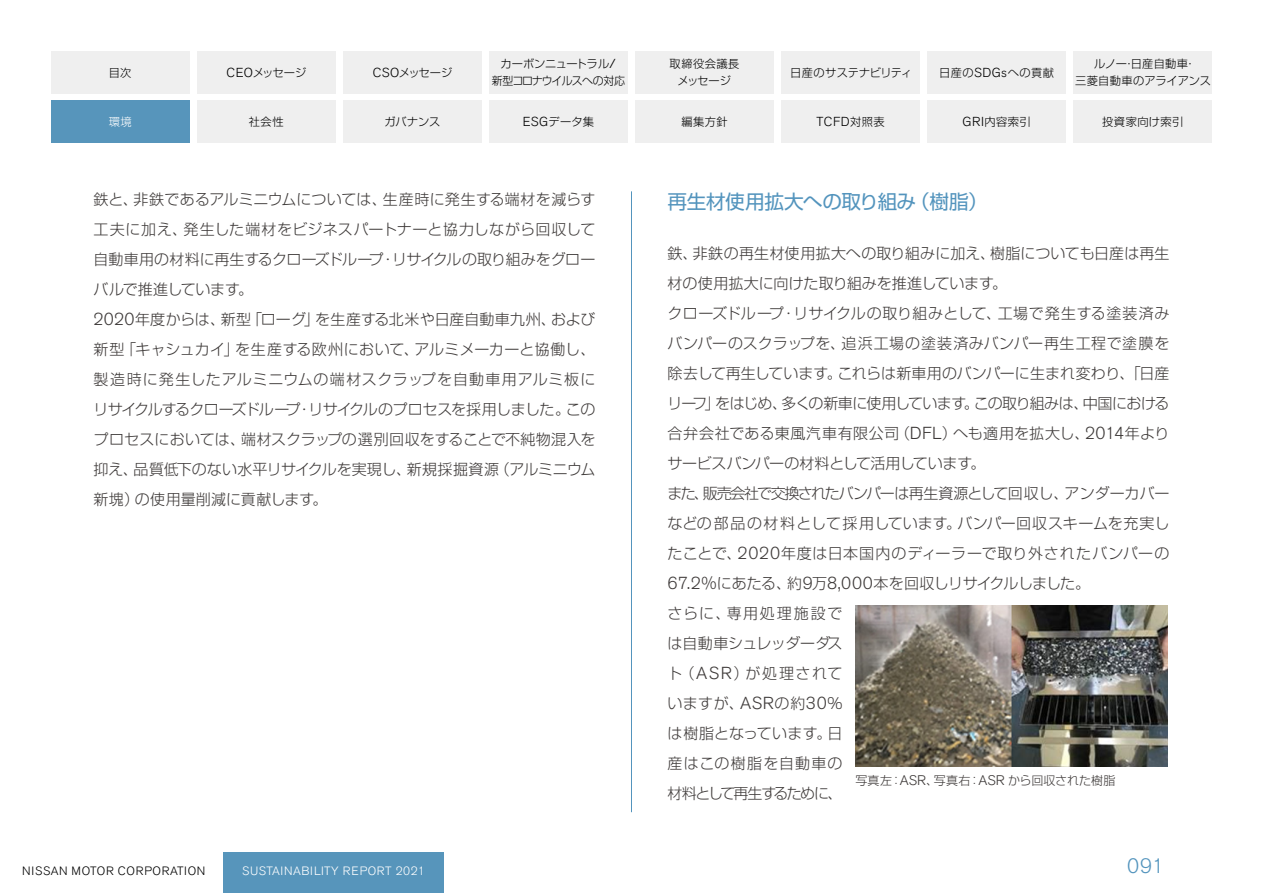
<style>
.page{position:relative;width:1263px;height:893px;background:#fff}
.page>*{position:absolute;margin:0;border:0;box-sizing:border-box;transform-origin:0 0}
.t1{font:300 20.7px "Nissan Pro";color:#5394bd}
.t2{font:19.5px "Shin Go Pro";letter-spacing:-.03em;color:#5394bd}
.t3{font:300 17.25px "Nissan Pro";letter-spacing:.03em;color:#3e3a39}
.t4{font:300 15px/30px "Shin Go Pro";letter-spacing:.005em;color:#3e3a39}
.t5{font:300 15px/30px "Shin Go Pro";letter-spacing:.05em;color:#3e3a39}
.t6{font:300 15px/30px "Shin Go Pro";letter-spacing:-.04em;color:#3e3a39}
.t7{font:300 15px "Shin Go Pro";letter-spacing:.055em;color:#3e3a39}
.t8{font:300 15px "Shin Go Pro";letter-spacing:-.075em;color:#3e3a39}
.t9{font:300 15px "Shin Go Pro";letter-spacing:.045em;color:#3e3a39}
.t10{font:300 15px "Shin Go Pro";letter-spacing:-.035em;color:#3e3a39}
.t11{font:300 15px "Shin Go Pro";letter-spacing:-.055em;color:#3e3a39}
.t12{font:300 15px "Shin Go Pro";letter-spacing:-.03em;color:#3e3a39}
.t13{font:300 15px "Shin Go Pro";letter-spacing:-.1em;color:#3e3a39}
.t14{font:300 15px "Shin Go Pro";letter-spacing:.04em;color:#3e3a39}
.t15{font:300 15px "Shin Go Pro";letter-spacing:-.02em;color:#3e3a39}
.t16{font:300 15px "Shin Go Pro";letter-spacing:-.025em;color:#3e3a39}
.t17{font:300 15px "Shin Go Pro";letter-spacing:-.05em;color:#3e3a39}
.t18{font:300 15px "Shin Go Pro";letter-spacing:.125em;color:#3e3a39}
.t19{font:300 13.8px "Nissan Pro";letter-spacing:.005em;color:#3e3a39}
.t20{font:300 12.9px "Nissan Pro";color:#000}
.t21{font:300 12px "Nissan Pro";letter-spacing:.04em;color:#fff}
.t22{font:300 12px "Nissan Pro";letter-spacing:.06em;color:#000}
.t23{font:300 12px "Shin Go Pro";letter-spacing:.01em;color:#3e3a39}
.t24{font:300 11.25px "Shin Go Pro";letter-spacing:.01em;color:#000}
.t25{font:300 11.25px/16.5px "Shin Go Pro";letter-spacing:-.055em;color:#000}
.t26{font:300 11.25px/16.5px "Shin Go Pro";letter-spacing:.04em;color:#000;text-align:center}
.t27{font:300 11.25px "Shin Go Pro";color:#fff}
.s1{font-family:"Nissan Pro";font-size:12.9px}
.s2{font-family:"Shin Go Pro";font-size:11.25px}
.s3{font-family:"Nissan Pro";font-size:17.25px}
.s4{font-family:"Shin Go Pro";font-size:15px}
</style>
<div class="page">
<div style="left:223px;top:852px;width:220px;height:41px;background:#5795bb"></div>
<hr style="left:631px;top:191px;width:1px;height:621px;background:#5394bd">
<div style="left:51px;top:51px;width:138px;height:43px;background:#efefef"></div>
<div style="left:51px;top:100px;width:138px;height:43px;background:#5795bb"></div>
<div style="left:197px;top:51px;width:138px;height:43px;background:#efefef"></div>
<div style="left:197px;top:100px;width:138px;height:43px;background:#efefef"></div>
<div style="left:343px;top:51px;width:138px;height:43px;background:#efefef"></div>
<div style="left:343px;top:100px;width:138px;height:43px;background:#efefef"></div>
<div style="left:489px;top:51px;width:139px;height:43px;background:#efefef"></div>
<div style="left:489px;top:100px;width:139px;height:43px;background:#efefef"></div>
<div style="left:635px;top:51px;width:139px;height:43px;background:#efefef"></div>
<div style="left:635px;top:100px;width:139px;height:43px;background:#efefef"></div>
<div style="left:781px;top:51px;width:139px;height:43px;background:#efefef"></div>
<div style="left:781px;top:100px;width:139px;height:43px;background:#efefef"></div>
<div style="left:927px;top:51px;width:139px;height:43px;background:#efefef"></div>
<div style="left:1073px;top:51px;width:139px;height:43px;background:#efefef"></div>
<div style="left:927px;top:100px;width:139px;height:43px;background:#efefef"></div>
<div style="left:1073px;top:100px;width:139px;height:43px;background:#efefef"></div>
<img style="left:855px;top:605px;width:313px;height:161px">
<p class="t24" style="left:109px;top:63px;width:24px">目次</p>
<p class="t27" style="left:109px;top:112px;width:24px">環境</p>
<p class="t24" style="left:227px;top:63px;width:81px"><span class="s1">CEO</span>メッセージ</p>
<p class="t24" style="left:249px;top:112px;width:36px">社会性</p>
<p class="t24" style="left:373px;top:63px;width:81px"><span class="s1">CSO</span>メッセージ</p>
<p class="t24" style="left:384px;top:112px;width:57px">ガバナンス</p>
<p class="t25" style="left:492px;top:54px;width:135px;text-indent:9px">カーボンニュートラル<br>新型コロナウイルスへの対応</p>
<p class="t24" style="left:523px;top:112px;width:73px"><span class="s1">ESG</span>データ集</p>
<p class="t20" style="left:610px;top:55px;width:8px">/</p>
<p class="t4" style="left:134px;top:182px;width:255px">非鉄であるアルミニウムについては、</p>
<p class="t4" style="left:383px;top:182px;width:214px">生産時に発生する端材を減らす</p>
<p class="t4" style="left:94px;top:182px;width:46px">鉄と、</p>
<p class="t4" style="left:183px;top:212px;width:413px">発生した端材をビジネスパートナーと協力しながら回収して</p>
<p class="t4" style="left:94px;top:212px;width:95px">工夫に加え、</p>
<p class="t12" style="left:392px;top:247px;width:205px">リサイクルの取り組みをグロー</p>
<p class="t4" style="left:94px;top:242px;width:292px">自動車用の材料に再生するクローズドループバルで推進しています。</p>
<p class="t4" style="left:380px;top:242px;width:17px">・</p>
<p class="t4" style="left:247px;top:302px;width:73px">「ローグ」</p>
<p class="t4" style="left:551px;top:302px;width:46px">および</p>
<p class="t4" style="left:135px;top:302px;width:92px">年度からは、</p>
<p class="t4" style="left:315px;top:302px;width:242px">を生産する北米や日産自動車九州、</p>
<p class="t4" style="left:221px;top:302px;width:32px">新型</p>
<p class="t3" style="left:94px;top:307px;width:42px">2020</p>
<p class="t4" style="left:121px;top:332px;width:119px">「キャシュカイ」</p>
<p class="t14" style="left:235px;top:337px;width:185px">を生産する欧州において、</p>
<p class="t4" style="left:94px;top:332px;width:32px">新型</p>
<p class="t7" style="left:94px;top:367px;width:503px">製造時に発生したアルミニウムの端材スクラップを自動車用アルミ板に</p>
<p class="t4" style="left:566px;top:392px;width:31px">この</p>
<p class="t4" style="left:415px;top:332px;width:182px">アルミメーカーと協働し、</p>
<p class="t6" style="left:241px;top:392px;width:356px;text-indent:-147px">リサイクルするクローズドループ<br>端材スクラップの選別回収をすることで不純物混入を</p>
<p class="t10" style="left:309px;top:397px;width:263px">リサイクルのプロセスを採用しました。</p>
<p class="t4" style="left:297px;top:392px;width:16px">・</p>
<p class="t4" style="left:94px;top:422px;width:153px">プロセスにおいては、</p>
<p class="t4" style="left:495px;top:452px;width:102px">（アルミニウム</p>
<p class="t4" style="left:134px;top:452px;width:279px">品質低下のない水平リサイクルを実現し、</p>
<p class="t4" style="left:407px;top:452px;width:94px">新規採掘資源</p>
<p class="t4" style="left:135px;top:452px;width:194px;text-indent:-41px">抑え、<br>の使用量削減に貢献します。</p>
<p class="t4" style="left:94px;top:482px;width:47px">新塊）</p>
<p class="t22" style="left:22px;top:863px;width:185px">NISSAN MOTOR CORPORATION</p>
<p class="t21" style="left:242px;top:863px;width:184px">SUSTAINABILITY REPORT 2021</p>
<p class="t26" style="left:670px;top:54px;width:71px">取締役会議長メッセージ</p>
<p class="t24" style="left:681px;top:112px;width:48px">編集方針</p>
<p class="t24" style="left:790px;top:63px;width:123px">日産のサステナビリティ</p>
<p class="t20" style="left:816px;top:113px;width:70px">TCFD<span class="s2">対照表</span></p>
<p class="t24" style="left:939px;top:63px;width:116px">日産の<span class="s1">SDGs</span>への貢献</p>
<p class="t24" style="left:962px;top:112px;width:70px"><span class="s1">GRI</span>内容索引</p>
<p class="t24" style="left:1094px;top:55px;width:95px">ルノー日産自動車</p>
<p class="t24" style="left:1123px;top:55px;width:13px">・</p>
<p class="t24" style="left:1184px;top:55px;width:13px">・</p>
<p class="t24" style="left:1075px;top:71px;width:137px">三菱自動車のアライアンス</p>
<p class="t26" style="left:1102px;top:112px;width:83px">投資家向け索引</p>
<h2 class="t2" style="left:910px;top:185px;width:79px">（樹脂(</h2>
<h2 class="t2" style="left:668px;top:185px;width:250px">再生材使用拡大への取り組み</h2>
<p class="t4" style="left:693px;top:236px;width:304px">非鉄の再生材使用拡大への取り組みに加え、</p>
<p class="t4" style="left:990px;top:236px;width:181px">樹脂についても日産は再生</p>
<p class="t4" style="left:668px;top:236px;width:31px">鉄、</p>
<p class="t4" style="left:668px;top:266px;width:341px">材の使用拡大に向けた取り組みを推進しています。</p>
<p class="t4" style="left:668px;top:296px;width:118px">クローズドループ</p>
<p class="t5" style="left:998px;top:296px;width:173px">工場で発生する塗装済み</p>
<p class="t4" style="left:793px;top:296px;width:209px">リサイクルの取り組みとして、</p>
<p class="t4" style="left:781px;top:296px;width:16px">・</p>
<p class="t4" style="left:837px;top:326px;width:333px;text-indent:-170px">バンパーのスクラップを、<br>これらは新車用のバンパーに生まれ変わり、「日産</p>
<p class="t9" style="left:841px;top:331px;width:329px">追浜工場の塗装済みバンパー再生工程で塗膜を</p>
<p class="t15" style="left:668px;top:361px;width:176px">除去して再生しています。</p>
<p class="t6" style="left:782px;top:386px;width:186px">多くの新車に使用しています</p>
<p class="t4" style="left:705px;top:386px;width:16px">」</p>
<p class="t17" style="left:974px;top:391px;width:116px">この取り組みは、</p>
<p class="t4" style="left:1083px;top:386px;width:88px">中国における</p>
<p class="t4" style="left:715px;top:386px;width:73px">をはじめ、</p>
<p class="t4" style="left:668px;top:386px;width:41px">リーフ</p>
<p class="t4" style="left:964px;top:386px;width:16px">。</p>
<p class="t4" style="left:895px;top:416px;width:16px">（</p>
<p class="t4" style="left:942px;top:416px;width:16px">）</p>
<p class="t4" style="left:668px;top:416px;width:319px">合弁会社である東風汽車有限公司<br>サービスバンパーの材料として活用しています。</p>
<p class="t4" style="left:1125px;top:416px;width:46px">年より</p>
<p class="t4" style="left:953px;top:416px;width:138px">へも適用を拡大し、</p>
<p class="t3" style="left:1085px;top:421px;width:41px">2014</p>
<p class="t3" style="left:910px;top:421px;width:33px">DFL</p>
<p class="t4" style="left:1064px;top:476px;width:107px">アンダーカバー</p>
<p class="t8" style="left:703px;top:481px;width:367px">販売会社で交換されたバンパーは再生資源として回収し、</p>
<p class="t4" style="left:668px;top:476px;width:43px">また、</p>
<p class="t4" style="left:957px;top:506px;width:213px">バンパー回収スキームを充実し</p>
<p class="t5" style="left:781px;top:506px;width:390px;text-indent:-113px">などの部品の材料として採用しています。<br>年度は日本国内のディーラーで取り外されたバンパーの</p>
<p class="t4" style="left:668px;top:536px;width:75px">たことで、</p>
<p class="t3" style="left:737px;top:541px;width:44px">2020</p>
<p class="t3" style="left:668px;top:571px;width:50px">67.2%</p>
<p class="t11" style="left:873px;top:571px;width:218px">本を回収しリサイクルしました。</p>
<p class="t4" style="left:787px;top:566px;width:42px">約 万<span class="s3">9</span></p>
<p class="t4" style="left:717px;top:566px;width:76px">にあたる、</p>
<p class="t3" style="left:827px;top:571px;width:47px">8,000</p>
<p class="t18" style="left:727px;top:601px;width:117px">専用処理施設で</p>
<p class="t4" style="left:668px;top:596px;width:64px">さらに、</p>
<p class="t16" style="left:668px;top:631px;width:176px">は自動車シュレッダーダス</p>
<p class="t4" style="left:745px;top:656px;width:99px">が処理されて</p>
<p class="t4" style="left:680px;top:656px;width:16px">（</p>
<p class="t4" style="left:733px;top:656px;width:16px">）</p>
<p class="t4" style="left:668px;top:656px;width:16px">ト</p>
<p class="t3" style="left:696px;top:661px;width:37px">ASR</p>
<p class="t4" style="left:668px;top:686px;width:78px">いますが、</p>
<p class="t3" style="left:740px;top:691px;width:104px">ASR<span class="s4">の約</span>30<span class="s4">％</span></p>
<p class="t5" style="left:668px;top:716px;width:176px">は樹脂となっています。産はこの樹脂を自動車の</p>
<p class="t4" style="left:828px;top:716px;width:16px">日</p>
<p class="t13" style="left:668px;top:781px;width:176px">材料として再生するために、</p>
<p class="t23" style="left:934px;top:771px;width:38px">写真右</p>
<p class="t23" style="left:1008px;top:771px;width:109px">から回収された樹脂</p>
<p class="t23" style="left:855px;top:771px;width:38px">写真左</p>
<p class="t19" style="left:900px;top:771px;width:28px">ASR</p>
<p class="t19" style="left:978px;top:771px;width:28px">ASR</p>
<p class="t23" style="left:890px;top:771px;width:13px">：</p>
<p class="t23" style="left:968px;top:771px;width:13px">：</p>
<p class="t23" style="left:926px;top:771px;width:13px">、</p>
<h1 class="t1" style="left:1127px;top:852px;width:38px">091</h1>
</div>
